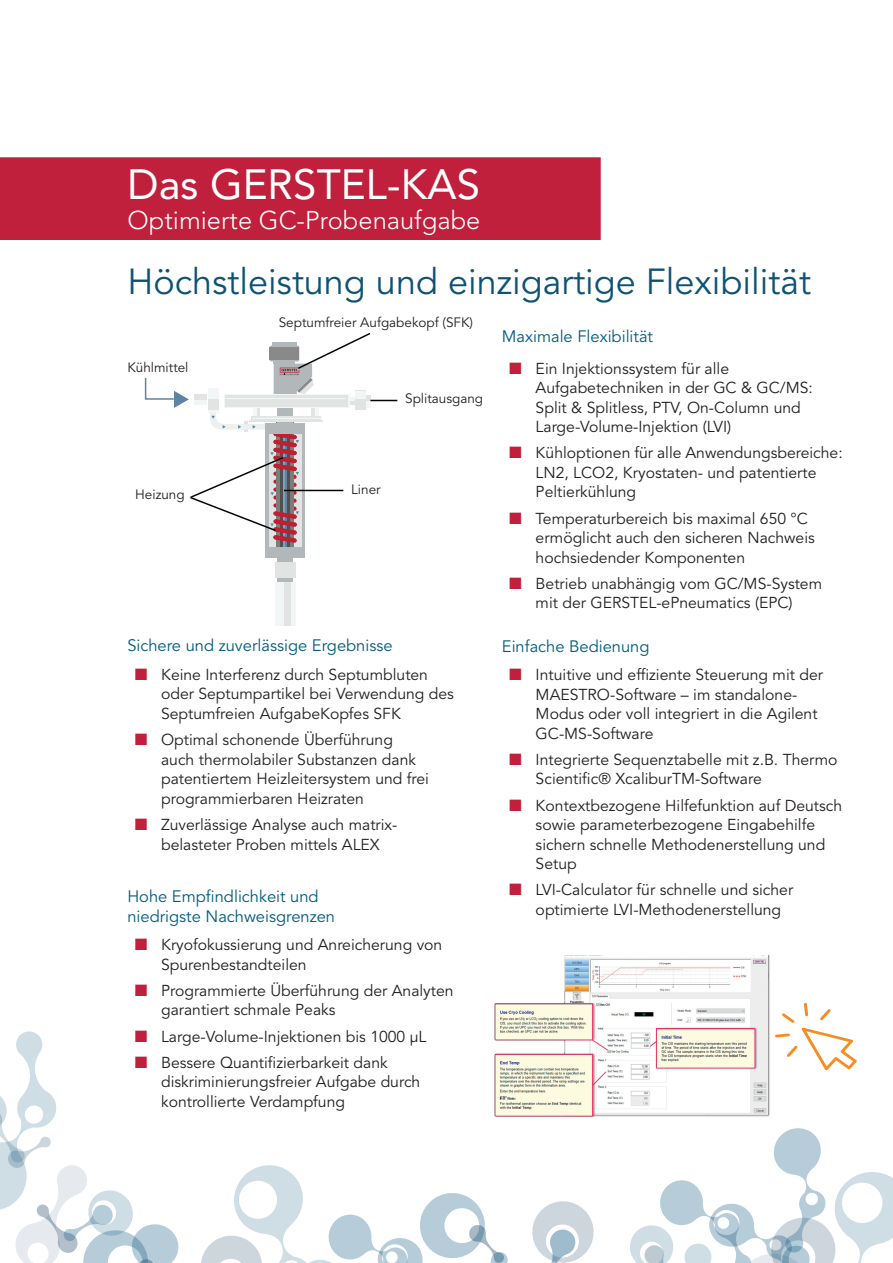
<style>
.page{position:relative;width:893px;height:1263px;background:#fff}
.page>*{position:absolute;margin:0;border:0;box-sizing:border-box;transform-origin:0 0}
.t1{font:42px "Avenir LT Std";color:#fff}
.t2{font:36px "Avenir LT Std";color:#0f5374}
.t3{font:300 25.5px "Avenir LT Std";color:#fff}
.t4{font:16.5px/19.8px "Avenir LT Std";color:#005c7f}
.t5{font:15.75px/19.5px "Avenir LT Std";color:#231f20}
.t6{font:13.5px "Avenir LT Std";color:#231f20}
</style>
<div class="page">
<div style="left:0;top:157px;width:601px;height:83px;background:#c0203b"></div>
<svg style="left:532px;top:1201px;width:62px;height:62px"></svg>
<svg style="left:201px;top:1165px;width:307px;height:98px"></svg>
<svg style="left:630px;top:1128px;width:263px;height:135px"></svg>
<svg style="left:775px;top:1002px;width:82px;height:69px"></svg>
<svg style="left:266px;top:424px;width:39px;height:134px"></svg>
<div style="left:277px;top:489px;width:16px;height:136px;background:#b2b8ba"></div>
<div style="left:275px;top:582px;width:21px;height:43px;background:#f3f6f6"></div>
<div style="left:275px;top:563px;width:21px;height:15px;background:#e2e4e4"></div>
<div style="left:280px;top:420px;width:10px;height:127px;background:#4f5051"></div>
<hr style="left:284px;top:420px;width:3px;height:127px;background:#5e85a4">
<hr style="left:283px;top:420px;width:1px;height:127px;background:#829eb8">
<div style="left:284px;top:582px;width:7px;height:43px;background:#e2e4e4"></div>
<img style="left:494px;top:955px;width:276px;height:162px">
<svg style="left:144px;top:332px;width:253px;height:211px"></svg>
<svg style="left:0;top:1031px;width:179px;height:232px"></svg>
<h1 class="t1" style="left:128px;top:160px;width:354px">Das GERSTEL-KAS</h1>
<h3 class="t3" style="left:128px;top:205px;width:354px">Optimierte GC-Probenaufgabe</h3>
<h2 class="t2" style="left:127px;top:261px;width:685px">Höchstleistung und einzigartige Flexibilität</h2>
<p class="t6" style="left:127px;top:360px;width:63px">Kühlmittel</p>
<p class="t6" style="left:279px;top:314px;width:196px">Septumfreier Aufgabekopf (SFK)</p>
<p class="t6" style="left:405px;top:391px;width:79px">Splitausgang</p>
<p class="t6" style="left:135px;top:486px;width:51px">Heizung</p>
<p class="t6" style="left:351px;top:482px;width:31px">Liner</p>
<p class="t4" style="left:127px;top:636px;width:267px">Sichere und zuverlässige Ergebnisse</p>
<p class="t5" style="left:161px;top:665px;width:294px">Keine Interferenz durch Septumbluten oder Septumpartikel bei Verwendung des<br>Septumfreien AufgabeKopfes SFK</p>
<p class="t5" style="left:161px;top:730px;width:269px">Optimal schonende Überführung auch thermolabiler Substanzen dank patentiertem Heizleitersystem und frei programmierbaren Heizraten</p>
<p class="t5" style="left:161px;top:815px;width:238px">Zuverlässige Analyse auch matrix&shy;belasteter Proben mittels ALEX</p>
<p class="t4" style="left:127px;top:887px;width:209px">Hohe Empfindlichkeit und niedrigste Nachweisgrenzen</p>
<p class="t5" style="left:161px;top:935px;width:283px">Kryofokussierung und Anreicherung von<br>Spurenbestandteilen</p>
<p class="t5" style="left:161px;top:981px;width:294px">Programmierte Überführung der Analyten garantiert schmale Peaks</p>
<p class="t5" style="left:161px;top:1023px;width:267px;line-height:26.2px">Large-Volume-Injektionen bis 1000 μL<br>Bessere Quantifizierbarkeit dank</p>
<p class="t5" style="left:161px;top:1073px;width:261px">diskriminierungsfreier Aufgabe durch kontrollierte Verdampfung</p>
<p class="t4" style="left:502px;top:327px;width:153px">Maximale Flexibilität</p>
<p class="t5" style="left:536px;top:359px;width:279px">Ein Injektionssystem für alle Aufgabetechniken in der GC &amp; GC/MS:<br>Split &amp; Splitless, PTV, On-Column und Large-Volume-Injektion (LVI)</p>
<p class="t5" style="left:536px;top:444px;width:309px">Kühloptionen für alle Anwendungsbereiche:<br>LN2, LCO2, Kryostaten- und patentierte<br>Peltierkühlung</p>
<p class="t5" style="left:536px;top:509px;width:281px">Temperaturbereich bis maximal 650 °C ermöglicht auch den sicheren Nachweis hochsiedender Komponenten</p>
<p class="t5" style="left:536px;top:574px;width:288px">Betrieb unabhängig vom GC/MS-System mit der GERSTEL-ePneumatics (EPC)</p>
<p class="t4" style="left:502px;top:636px;width:149px">Einfache Bedienung</p>
<p class="t5" style="left:536px;top:665px;width:289px">Intuitive und effiziente Steuerung mit der MAESTRO-Software – im standalone-Modus oder voll integriert in die Agilent GC-MS-Software</p>
<p class="t5" style="left:536px;top:750px;width:303px">Integrierte Sequenztabelle mit z.B. Thermo<br>Scientific® XcaliburTM-Software</p>
<p class="t5" style="left:536px;top:796px;width:308px">Kontextbezogene Hilfefunktion auf Deutsch sowie parameterbezogene Eingabehilfe sichern schnelle Methodenerstellung und Setup</p>
<p class="t5" style="left:536px;top:880px;width:259px">LVI-Calculator für schnelle und sicher optimierte LVI-Methodenerstellung</p>
</div>
